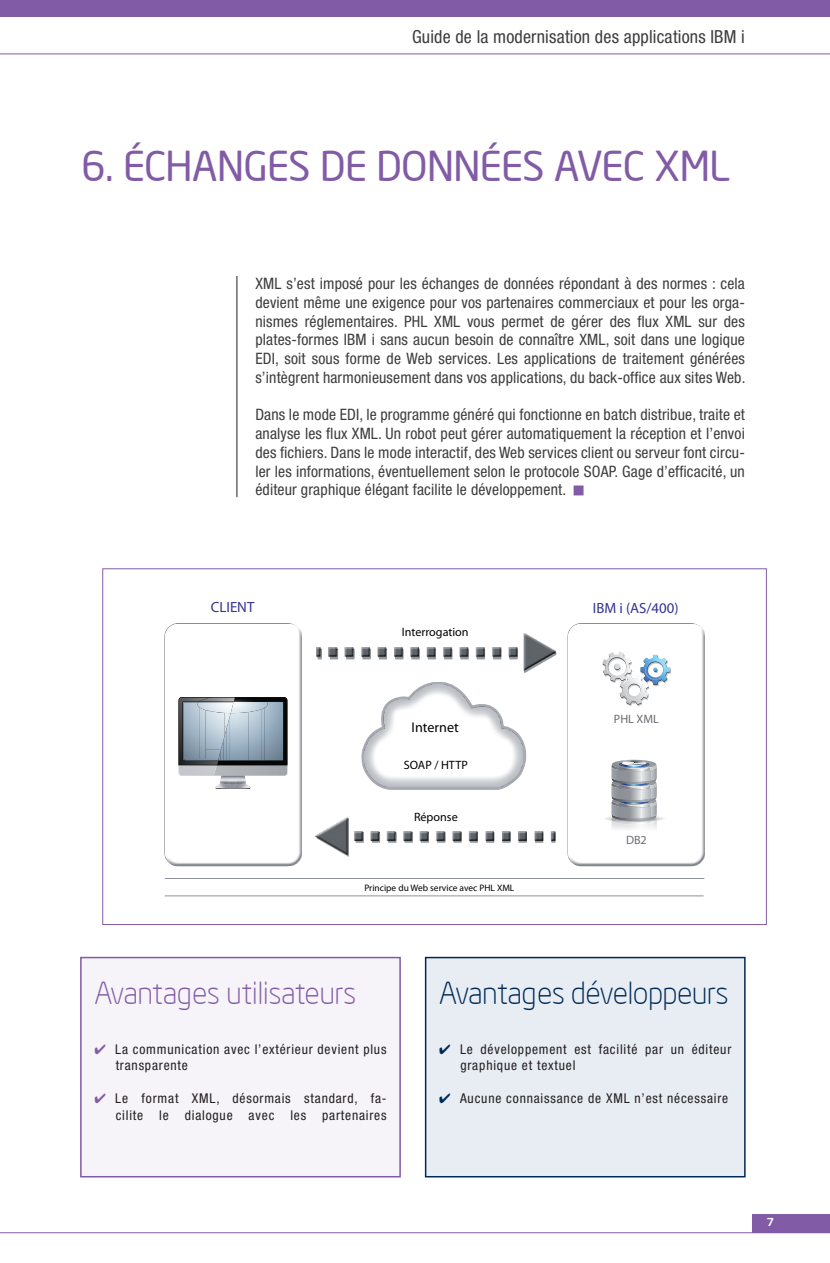
<style>
.page{position:relative;width:830px;height:1263px;background:#fff}
.page>*{position:absolute;margin:0;border:0;box-sizing:border-box;transform-origin:0 0}
.t1{font:40.5px "Neo Sans Intel";color:#825ba6}
.t2{font:300 30px "Neo Sans Intel";color:#825ba6}
.t3{font:300 30px "Neo Sans Intel";color:#002a56}
.t4{font:condensed 18px "Helvetica Neue";letter-spacing:.01em;color:#3e3e3f}
.t5{font:condensed 15.75px/18.8px "Helvetica Neue";letter-spacing:.01em;color:#3e3e3f;text-align:justify}
.t6{font:14.85px "Myriad Pro";color:#333393}
.t7{font:14.1px "Myriad Pro";color:#000}
.t8{font:condensed 13.5px/16.5px "Helvetica Neue";letter-spacing:.06em;color:#231f20}
.t9{font:12.15px "Myriad Pro";color:#000}
.t10{font:12.15px "Myriad Pro";color:#696c71}
.t11{font:700 12px "Eurostile";color:#fff}
.t12{font:9.45px "Myriad Pro";color:#000}
.s1{color:#825ba6}
.s2{color:#002a56}
</style>
<div class="page">
<div style="left:751px;top:1214px;width:78px;height:18px;background:#825ba6"></div>
<hr style="left:0;top:54px;width:829px;height:1px;background:#825ba6">
<hr style="left:0;top:1232px;width:829px;height:1px;background:#825ba6">
<div style="left:0;top:0;width:829px;height:17px;background:#825ba6"></div>
<div style="left:81px;top:957px;width:319px;height:220px;background:#f6f4f9"></div>
<div style="left:80px;top:957px;width:320px;height:220px;border:2px solid #825ba6"></div>
<div style="left:425px;top:957px;width:319px;height:220px;background:#e8ecf3"></div>
<div style="left:424px;top:957px;width:321px;height:220px;border:2px solid #002a56"></div>
<div style="left:573px;top:485px;width:10px;height:10px;background:#825ba6;border:2px solid #825ba6"></div>
<hr style="left:236px;top:276px;width:1px;height:221px;background:#231f20">
<img style="left:568px;top:623px;width:136px;height:243px">
<img style="left:165px;top:623px;width:136px;height:243px">
<svg style="left:178px;top:695px;width:109px;height:94px;background:#9ea9b2"></svg>
<img style="left:199px;top:698px;width:36px;height:3px">
<svg style="left:602px;top:652px;width:68px;height:54px"></svg>
<img style="left:315px;top:633px;width:240px;height:221px">
<hr style="left:165px;top:878px;width:539px;height:1px;background:#8d929b">
<hr style="left:165px;top:896px;width:538px;height:1px;background:#8d929b">
<svg style="left:602px;top:760px;width:63px;height:75px"></svg>
<p class="t4" style="left:412px;top:26px;width:334px">Guide de la modernisation des applications IBM i</p>
<h1 class="t1" style="left:82px;top:142px;width:622px">6. ÉCHANGES DE DONNÉES AVEC XML</h1>
<p class="t5" style="left:255px;top:274px;width:491px">XML s’est imposé pour les échanges de données répondant à des normes : cela devient même une exigence pour vos partenaires commerciaux et pour les orga&shy;nismes réglementaires. PHL XML vous permet de gérer des flux XML sur des plates-formes IBM i sans aucun besoin de connaître XML, soit dans une logique EDI, soit sous forme de Web services. Les applications de traitement générées s’intègrent harmonieusement dans vos applications, du back-office aux sites Web.</p>
<p class="t5" style="left:255px;top:405px;width:491px">Dans le mode EDI, le programme généré qui fonctionne en batch distribue, traite et analyse les flux XML. Un robot peut gérer automatiquement la réception et l’envoi des fichiers. Dans le mode interactif, des Web services client ou serveur font circu&shy;ler les informations, éventuellement selon le protocole SOAP. Gage d’efficacité, un éditeur graphique élégant facilite le développement.</p>
<p class="t6" style="left:211px;top:598px;width:45px">CLIENT</p>
<p class="t6" style="left:592px;top:599px;width:87px">IBM i (AS/400)</p>
<p class="t9" style="left:401px;top:624px;width:68px">Interrogation</p>
<p class="t7" style="left:411px;top:718px;width:49px">Internet</p>
<p class="t9" style="left:403px;top:757px;width:66px">SOAP / HTTP</p>
<p class="t9" style="left:414px;top:809px;width:45px">Réponse</p>
<p class="t12" style="left:364px;top:882px;width:151px">Principe du Web service avec PHL XML</p>
<p class="t10" style="left:613px;top:711px;width:46px">PHL XML</p>
<p class="t10" style="left:625px;top:833px;width:22px">DB2</p>
<h2 class="t2" style="left:94px;top:975px;width:263px">Avantages utilisateurs</h2>
<p class="t8" style="left:116px;top:1040px;width:272px;text-indent:-21px"><span class="s1">✔✔</span> La communication avec l’extérieur devient plus transparente</p>
<p class="t8" style="left:94px;top:1090px;width:293px;text-align:right"><span class="s1">✔✔</span> Le format XML, désormais standard, fa&shy;cilite le dialogue avec les partenaires</p>
<h2 class="t3" style="left:439px;top:975px;width:291px">Avantages développeurs</h2>
<p class="t8" style="left:460px;top:1040px;width:272px;text-indent:-21px"><span class="s2">✔✔</span> Le développement est facilité par un éditeur graphique et textuel</p>
<p class="t8" style="left:439px;top:1090px;width:290px"><span class="s2">✔✔</span> Aucune connaissance de XML n’est nécessaire</p>
<p class="t11" style="left:766px;top:1215px;width:9px">7</p>
</div>
